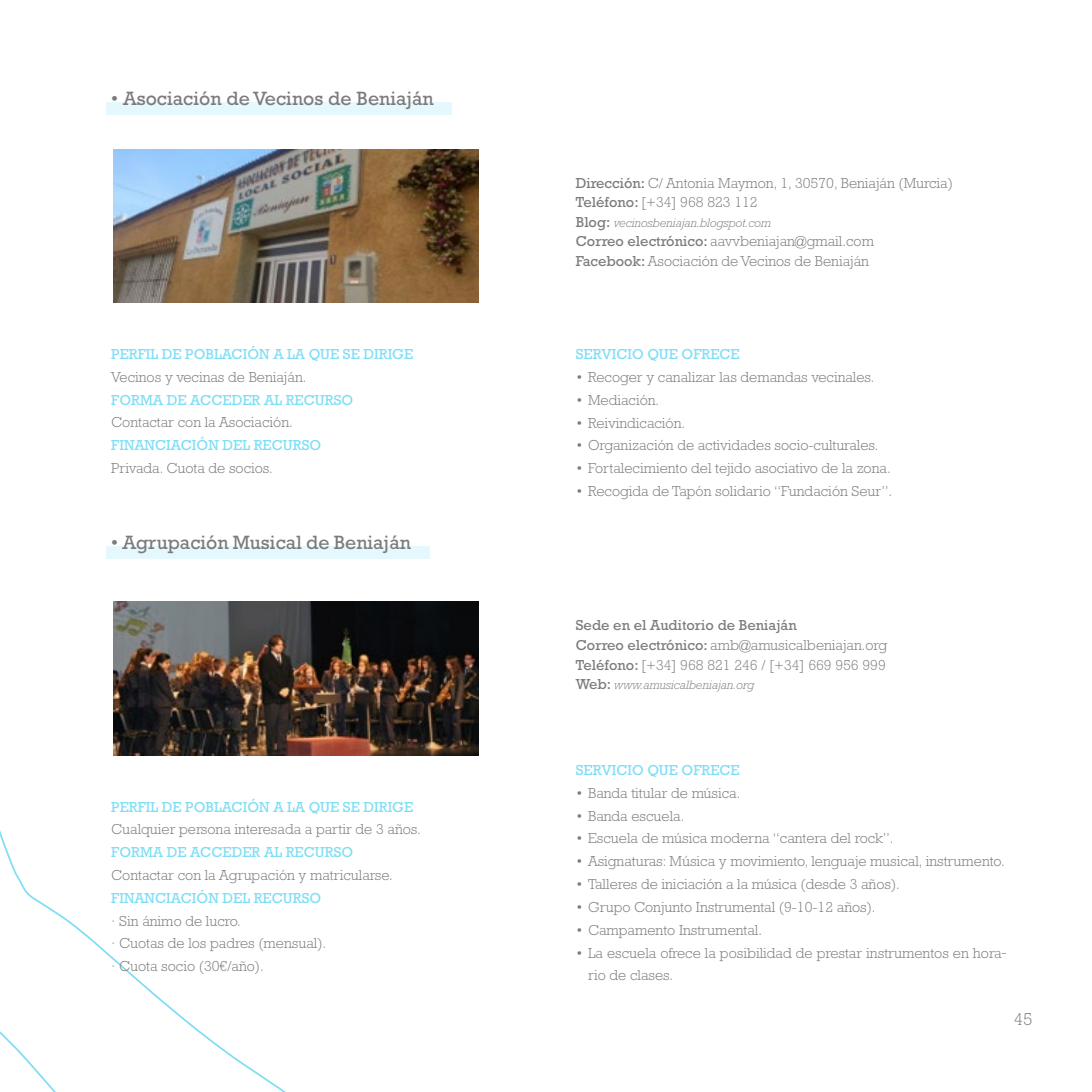
<style>
.page{position:relative;width:1092px;height:1092px;background:#fff}
.page>*{position:absolute;margin:0;border:0;box-sizing:border-box;transform-origin:0 0}
.t1{font:19.6px "Rockwell Std";color:#7c7b7b}
.t2{font:300 17.5px "Rockwell Std";color:#7c7b7b}
.t3{font:300 14.7px/22.8px "Rockwell Std";color:#7c7b7b}
.t4{font:14.7px "Rockwell Std";color:#7ddef5}
.t5{font:14.7px/19.6px "Rockwell Std";color:#7c7b7b}
.t6{font:italic 300 12.25px "Rockwell Std";color:#7c7b7b}
.s1{font-weight:400}
.s2{font-weight:400;font-style:normal;font-size:14.7px}
.s3{font-weight:300}
</style>
<div class="page">
<svg style="left:0;top:601px;width:479px;height:490px"></svg>
<img style="left:114px;top:602px;width:364px;height:153px">
<img style="left:114px;top:149px;width:364px;height:153px">
<div style="left:106px;top:103px;width:345px;height:12px;background:#e5f8fd"></div>
<div style="left:106px;top:546px;width:324px;height:13px;background:#e5f8fd"></div>
<h1 class="t1" style="left:111px;top:87px;width:324px">• Asociación de Vecinos de Beniaján</h1>
<p class="t4" style="left:111px;top:345px;width:303px">PERFIL DE POBLACIÓN A LA QUE SE DIRIGE</p>
<p class="t3" style="left:111px;top:365px;width:197px">Vecinos y vecinas de Beniaján.</p>
<p class="t4" style="left:111px;top:391px;width:243px">FORMA DE ACCEDER AL RECURSO</p>
<p class="t3" style="left:111px;top:411px;width:183px">Contactar con la Asociación.</p>
<p class="t4" style="left:111px;top:437px;width:211px">FINANCIACIÓN DEL RECURSO</p>
<p class="t3" style="left:111px;top:456px;width:163px">Privada. Cuota de socios.</p>
<h1 class="t1" style="left:111px;top:531px;width:301px">• Agrupación Musical de Beniaján</h1>
<p class="t4" style="left:111px;top:798px;width:303px">PERFIL DE POBLACIÓN A LA QUE SE DIRIGE</p>
<p class="t3" style="left:111px;top:818px;width:311px">Cualquier persona interesada a partir de 3 años.</p>
<p class="t4" style="left:111px;top:843px;width:243px">FORMA DE ACCEDER AL RECURSO</p>
<p class="t3" style="left:111px;top:863px;width:283px">Contactar con la Agrupación y matricularse.</p>
<p class="t4" style="left:111px;top:889px;width:211px">FINANCIACIÓN DEL RECURSO</p>
<p class="t3" style="left:111px;top:909px;width:216px">· Sin ánimo de lucro.<br>· Cuotas de los padres (mensual). · Cuota socio (30€/año).</p>
<p class="t3" style="left:575px;top:173px;width:378px;line-height:19.6px"><span class="s1">Dirección:</span> C/ Antonia Maymon, 1, 30570, Beniaján (Murcia)<br><span class="s1">Teléfono:</span> [+34] 968 823 112</p>
<p class="t6" style="left:575px;top:215px;width:196px"><span class="s2">Blog:</span> vecinosbeniajan.blogspot.com</p>
<p class="t3" style="left:575px;top:231px;width:300px;line-height:19.6px"><span class="s1">Correo electrónico:</span> aavvbeniajan@gmail.com<br><span class="s1">Facebook:</span> Asociación de Vecinos de Beniaján</p>
<p class="t4" style="left:575px;top:345px;width:165px">SERVICIO QUE OFRECE</p>
<p class="t3" style="left:575px;top:365px;width:300px">• Recoger y canalizar las demandas vecinales.</p>
<p class="t3" style="left:575px;top:388px;width:85px">• Mediación.</p>
<p class="t3" style="left:575px;top:411px;width:111px">• Reivindicación.</p>
<p class="t3" style="left:575px;top:434px;width:304px">• Organización de actividades socio-culturales.</p>
<p class="t3" style="left:575px;top:457px;width:316px">• Fortalecimiento del tejido asociativo de la zona.</p>
<p class="t3" style="left:575px;top:479px;width:318px">• Recogida de Tapón solidario “Fundación Seur”.</p>
<p class="t5" style="left:575px;top:615px;width:313px">Sede en el Auditorio de Beniaján<br>Correo electrónico: <span class="s3">amb@amusicalbeniajan.org<br></span>Teléfono: <span class="s3">[+34] 968 821 246 / [+34] 669 956 999</span></p>
<p class="t6" style="left:575px;top:678px;width:179px"><span class="s2">Web:</span> www.amusicalbeniajan.org</p>
<p class="t4" style="left:575px;top:761px;width:165px">SERVICIO QUE OFRECE</p>
<p class="t3" style="left:575px;top:781px;width:166px">• Banda titular de música.</p>
<p class="t3" style="left:575px;top:804px;width:110px">• Banda escuela.</p>
<p class="t3" style="left:575px;top:827px;width:319px">• Escuela de música moderna “cantera del rock”.</p>
<p class="t3" style="left:575px;top:849px;width:430px">• Asignaturas: Música y movimiento, lenguaje musical, instrumento.</p>
<p class="t3" style="left:575px;top:872px;width:325px">• Talleres de iniciación a la música (desde 3 años).</p>
<p class="t3" style="left:575px;top:895px;width:301px">• Grupo Conjunto Instrumental (9-10-12 años).</p>
<p class="t3" style="left:575px;top:918px;width:188px">• Campamento Instrumental.</p>
<p class="t3" style="left:588px;top:941px;width:420px;text-indent:-12px">• La escuela ofrece la posibilidad de prestar instrumentos en hora&shy;rio de clases.</p>
<p class="t2" style="left:1013px;top:1009px;width:20px">45</p>
</div>
